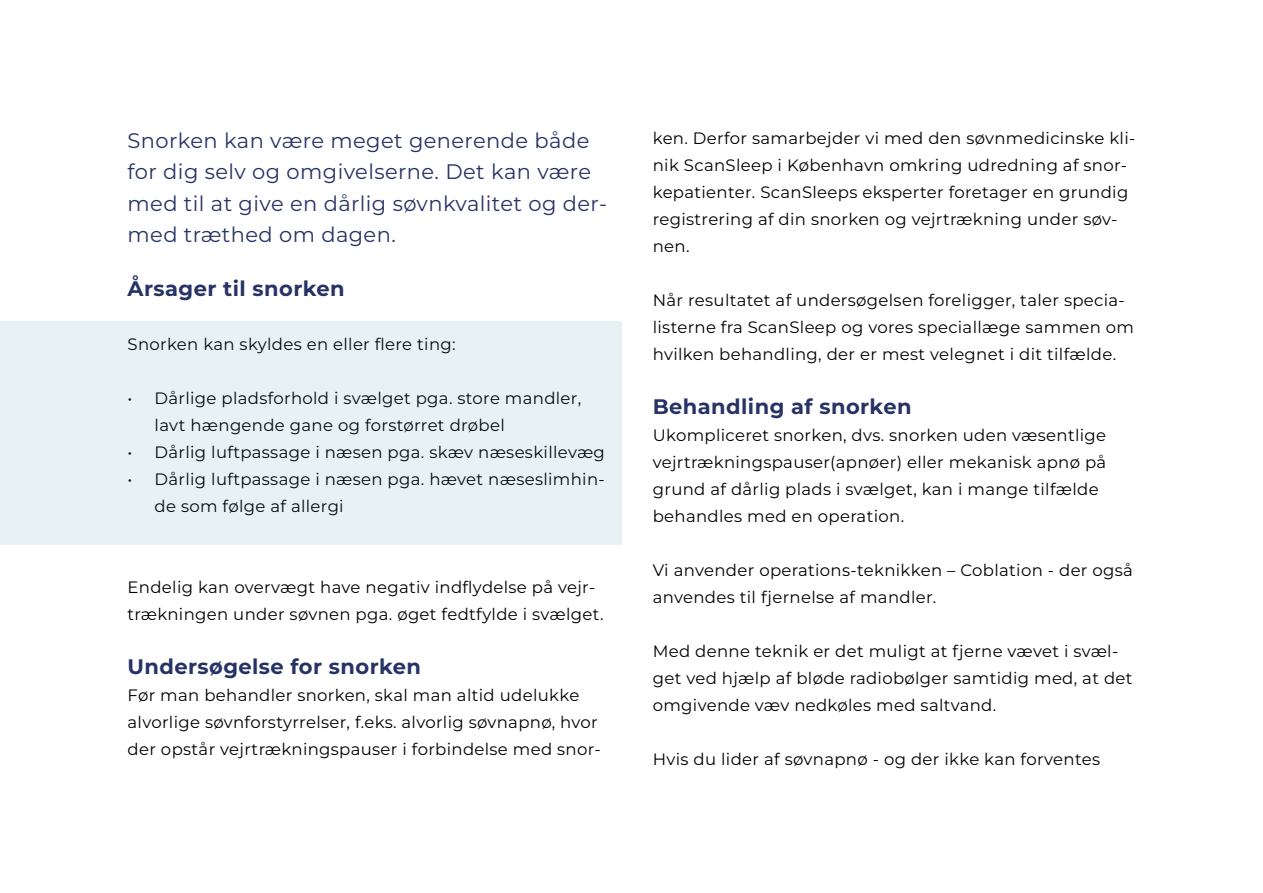
<style>
.page{position:relative;width:1263px;height:893px;background:#fff}
.page>*{position:absolute;margin:0;border:0;box-sizing:border-box;transform-origin:0 0}
.t1{font:21px/31.5px "Montserrat";letter-spacing:.02em;color:#273365}
.t2{font:700 21px "Montserrat";letter-spacing:.02em;color:#273365}
.t3{font:16.5px/27px "Montserrat";letter-spacing:.02em;color:#020203}
</style>
<div class="page">
<div style="left:0;top:321px;width:621px;height:223px;background:#e8f1f4"></div>
<p class="t1" style="left:128px;top:124px;width:481px">Snorken kan være meget generende både for dig selv og omgivelserne. Det kan være med til at give en dårlig søvnkvalitet og der&shy;med træthed om dagen.</p>
<p class="t2" style="left:128px;top:274px;width:219px">Årsager til snorken</p>
<p class="t3" style="left:128px;top:330px;width:330px">Snorken kan skyldes en eller flere ting:</p>
<p class="t3" style="left:155px;top:384px;width:428px;text-indent:-27px">• Dårlige pladsforhold i svælget pga. store mandler, lavt hængende gane og forstørret drøbel</p>
<p class="t3" style="left:128px;top:438px;width:479px">• Dårlig luftpassage i næsen pga. skæv næseskillevæg</p>
<p class="t3" style="left:155px;top:465px;width:452px;text-indent:-27px">• Dårlig luftpassage i næsen pga. hævet næseslimhin&shy;de som følge af allergi</p>
<p class="t3" style="left:128px;top:573px;width:477px">Endelig kan overvægt have negativ indflydelse på vejr&shy;trækningen under søvnen pga. øget fedtfylde i svælget.</p>
<p class="t2" style="left:128px;top:652px;width:295px">Undersøgelse for snorken</p>
<p class="t3" style="left:128px;top:681px;width:475px">Før man behandler snorken, skal man altid udelukke alvorlige søvnforstyrrelser, f.eks. alvorlig søvnapnø, hvor der opstår vejrtrækningspauser i forbindelse med snor-</p>
<p class="t3" style="left:653px;top:124px;width:484px">ken. Derfor samarbejder vi med den søvnmedicinske kli&shy;nik ScanSleep i København omkring udredning af snor&shy;kepatienter. ScanSleeps eksperter foretager en grundig registrering af din snorken og vejrtrækning under søv&shy;nen.</p>
<p class="t3" style="left:653px;top:286px;width:483px">Når resultatet af undersøgelsen foreligger, taler specia&shy;listerne fra ScanSleep og vores speciallæge sammen om hvilken behandling, der er mest velegnet i dit tilfælde.</p>
<p class="t2" style="left:653px;top:391px;width:260px">Behandling af snorken</p>
<p class="t3" style="left:653px;top:421px;width:455px">Ukompliceret snorken, dvs. snorken uden væsentlige vejrtrækningspauser(apnøer) eller mekanisk apnø på grund af dårlig plads i svælget, kan i mange tilfælde behandles med en operation.</p>
<p class="t3" style="left:653px;top:556px;width:482px">Vi anvender operations-teknikken – Coblation - der også anvendes til fjernelse af mandler.</p>
<p class="t3" style="left:653px;top:637px;width:481px">Med denne teknik er det muligt at fjerne vævet i svæl&shy;get ved hjælp af bløde radiobølger samtidig med, at det omgivende væv nedkøles med saltvand.</p>
<p class="t3" style="left:653px;top:745px;width:449px">Hvis du lider af søvnapnø - og der ikke kan forventes</p>
</div>
